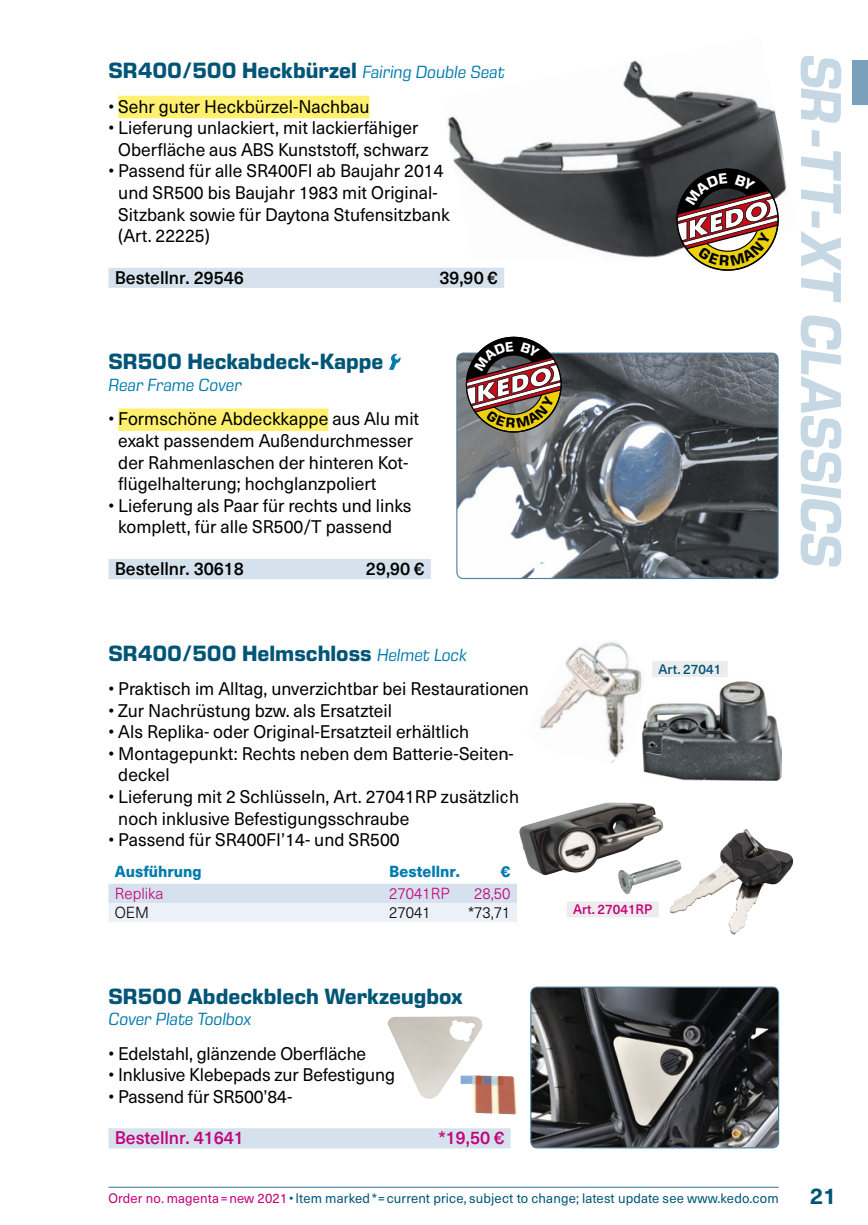
<style>
.page{position:relative;width:868px;height:1225px;background:#fff}
.page>*{position:absolute;margin:0;border:0;box-sizing:border-box;transform-origin:0 0}
.t1{font:italic 700 58.5px "Eurostile Next Pro";letter-spacing:-.025em;color:#c7d8e5}
.t2{font:700 22.5px "Eurostile Next Pro";color:#005576}
.t3{font:700 22.5px "Neue Haas Unica Pro";color:#005576}
.t4{font:18px/21.6px "Neue Haas Unica Pro";color:#000}
.t5{font:500 18px "Neue Haas Unica Pro";letter-spacing:-.005em;color:#000}
.t6{font:italic 18px "Eurostile Next Pro";color:#007bad}
.t7{font:500 18px "Neue Haas Unica Pro";letter-spacing:-.005em;color:#c4007a}
.t8{font:800 15.75px "Neue Haas Unica Pro";color:#007bad}
.t9{font:300 15.75px "Neue Haas Unica Pro";color:#c4007a}
.t10{font:300 15.75px "Neue Haas Unica Pro";color:#000}
.t11{font:13.5px "Neue Haas Unica Pro";letter-spacing:.01em;color:#005576}
.t12{font:500 13.5px "Neue Haas Unica Pro";color:#c4007a}
.t13{font:500 13.5px "Neue Haas Unica Pro";color:#005576}
.s1{font-weight:400;font-style:italic;font-size:18px;color:#007bad}
.s2{color:#c4007a}
</style>
<div class="page">
<hr style="left:108px;top:1186px;width:670px;height:1px;background:#4a7f9f">
<div style="left:851px;top:61px;width:16px;height:44px;background:#7ba0bb"></div>
<img style="left:447px;top:60px;width:340px;height:198px">
<div style="left:118px;top:96px;width:251px;height:22px;background:#fff16f"></div>
<div style="left:108px;top:268px;width:396px;height:20px;background:#d5e1ec"></div>
<div style="left:118px;top:408px;width:210px;height:23px;background:#fff16f"></div>
<svg style="left:389px;top:354px;width:11px;height:16px"></svg>
<div style="left:108px;top:559px;width:323px;height:20px;background:#d5e1ec"></div>
<img style="left:458px;top:354px;width:320px;height:224px">
<div style="left:456px;top:352px;width:322px;height:227px;border:1px solid #4a7f9f;border-radius:6px"></div>
<svg style="left:108px;top:884px;width:409px;height:38px;background:#e0e9f1"></svg>
<img style="left:643px;top:681px;width:138px;height:99px">
<img style="left:540px;top:642px;width:106px;height:121px">
<svg style="left:658px;top:828px;width:135px;height:106px"></svg>
<img style="left:519px;top:802px;width:225px;height:111px">
<div style="left:652px;top:661px;width:75px;height:16px;background:#ececec"></div>
<div style="left:566px;top:901px;width:92px;height:16px;background:#ececec"></div>
<div style="left:108px;top:1128px;width:402px;height:20px;background:#d5e1ec"></div>
<img style="left:532px;top:988px;width:246px;height:159px">
<div style="left:530px;top:986px;width:249px;height:162px;border:1px solid #4a7f9f;border-radius:6px"></div>
<img style="left:387px;top:1016px;width:96px;height:83px">
<img style="left:460px;top:1075px;width:57px;height:39px">
<svg style="left:671px;top:169px;width:112px;height:102px"></svg>
<svg style="left:461px;top:337px;width:105px;height:100px"></svg>
<p class="t2" style="left:108px;top:58px;width:397px">SR400/500 Heckbürzel <span class="s1">Fairing Double Seat</span></p>
<p class="t4" style="left:108px;top:96px;width:262px">• Sehr guter Heckbürzel-Nachbau</p>
<p class="t4" style="left:108px;top:117px;width:321px;text-align:center">• Lieferung unlackiert, mit lackierfähiger<br>Oberfläche aus ABS Kunststoff, schwarz</p>
<p class="t4" style="left:118px;top:160px;width:333px;text-indent:-10px">• Passend für alle SR400FI ab Baujahr 2014 und SR500 bis Baujahr 1983 mit Original-Sitzbank sowie für Daytona Stufensitzbank (Art. 22225)</p>
<p class="t5" style="left:115px;top:266px;width:131px">Bestellnr. 29546</p>
<p class="t5" style="left:439px;top:266px;width:60px">39,90 €</p>
<p class="t2" style="left:108px;top:349px;width:276px">SR500 Heckabdeck-Kappe</p>
<p class="t6" style="left:108px;top:375px;width:135px">Rear Frame Cover</p>
<p class="t4" style="left:118px;top:408px;width:302px;text-indent:-10px">• Formschöne Abdeckkappe aus Alu mit exakt passendem Außendurchmesser der Rahmenlaschen der hinteren Kot&shy;flügelhalterung; hochglanzpoliert</p>
<p class="t4" style="left:108px;top:495px;width:304px;text-align:center">• Lieferung als Paar für rechts und links komplett, für alle SR500/T passend</p>
<p class="t5" style="left:115px;top:557px;width:131px">Bestellnr. 30618</p>
<p class="t5" style="left:366px;top:557px;width:60px">29,90 €</p>
<p class="t2" style="left:108px;top:640px;width:360px">SR400/500 Helmschloss <span class="s1">Helmet Lock</span></p>
<p class="t4" style="left:108px;top:678px;width:422px">• Praktisch im Alltag, unverzichtbar bei Restaurationen</p>
<p class="t4" style="left:108px;top:699px;width:285px">• Zur Nachrüstung bzw. als Ersatzteil</p>
<p class="t4" style="left:108px;top:721px;width:362px">• Als Replika- oder Original-Ersatzteil erhältlich</p>
<p class="t4" style="left:118px;top:743px;width:397px;text-indent:-10px">• Montagepunkt: Rechts neben dem Batterie-Seiten&shy;deckel</p>
<p class="t4" style="left:118px;top:786px;width:402px;text-indent:-10px">• Lieferung mit 2 Schlüsseln, Art. 27041RP zusätzlich noch inklusive Befestigungsschraube</p>
<p class="t4" style="left:108px;top:829px;width:293px">• Passend für SR400FIʼ14- und SR500</p>
<p class="t8" style="left:115px;top:862px;width:88px">Ausführung</p>
<p class="t8" style="left:389px;top:862px;width:72px">Bestellnr.</p>
<p class="t8" style="left:501px;top:862px;width:11px">€</p>
<p class="t9" style="left:115px;top:884px;width:50px">Replika</p>
<p class="t9" style="left:389px;top:884px;width:62px">27041RP</p>
<p class="t9" style="left:474px;top:884px;width:38px">28,50</p>
<p class="t10" style="left:115px;top:903px;width:36px">OEM</p>
<p class="t10" style="left:389px;top:903px;width:43px">27041</p>
<p class="t10" style="left:468px;top:903px;width:44px">*73,71</p>
<p class="t2" style="left:108px;top:983px;width:356px">SR500 Abdeckblech Werkzeugbox</p>
<p class="t6" style="left:108px;top:1009px;width:144px">Cover Plate Toolbox</p>
<p class="t4" style="left:108px;top:1042px;width:259px">• Edelstahl, glänzende Oberfläche</p>
<p class="t4" style="left:108px;top:1064px;width:288px">• Inklusive Klebepads zur Befestigung</p>
<p class="t4" style="left:108px;top:1085px;width:184px">• Passend für SR500ʼ84-</p>
<p class="t7" style="left:115px;top:1126px;width:131px">Bestellnr. 41641</p>
<p class="t7" style="left:438px;top:1126px;width:67px">*19,50 €</p>
<p class="t13" style="left:658px;top:660px;width:64px">Art. 27041</p>
<p class="t12" style="left:573px;top:901px;width:81px">Art. 27041RP</p>
<h1 class="t1" style="left:853px;top:54px;width:512px;rotate:90deg">SR-TT-XT Classics</h1>
<p class="t11" style="left:108px;top:1190px;width:671px"><span class="s2">Order no. magenta = new 2021</span> • Item marked * = current price, subject to change; latest update see www.kedo.com</p>
<p class="t3" style="left:809px;top:1182px;width:28px">21</p>
</div>
